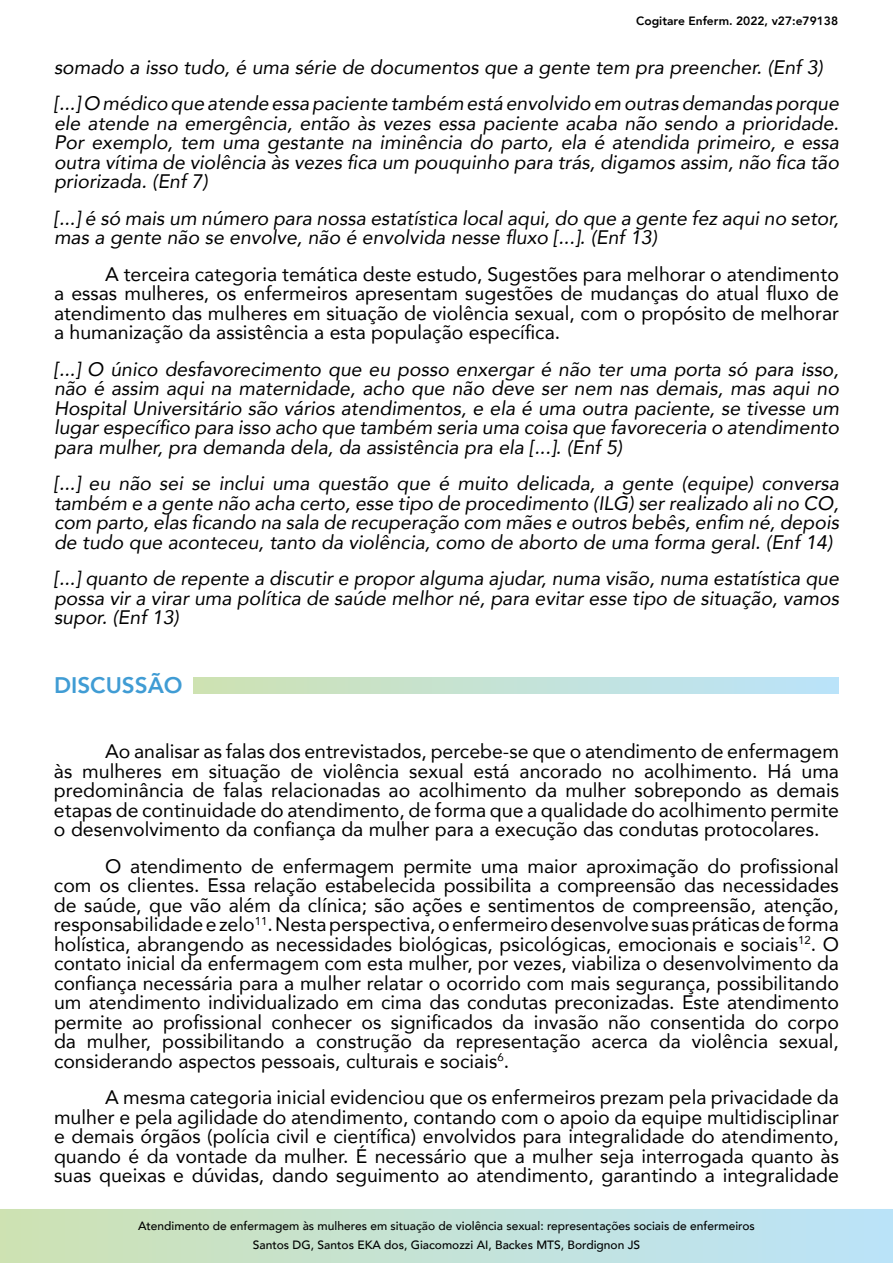
<style>
.page{position:relative;width:893px;height:1263px;background:#fff}
.page>*{position:absolute;margin:0;border:0;box-sizing:border-box;transform-origin:0 0}
.t1{font:800 22.5px "Avenir";color:#409cd4}
.t2{font:19.5px/19.5px "Avenir";color:#000;text-align:justify}
.t3{font:italic 19.5px/19.5px "Avenir";color:#000;text-align:justify}
.t4{font:500 12px/18.6px "Avenir";color:#000;text-align:center}
.t5{font:800 12px "Avenir";color:#000}
</style>
<div class="page">
<svg style="left:0;top:1209px;width:893px;height:54px;background:#c4e2d6"></svg>
<div style="left:193px;top:677px;width:646px;height:16px;background:linear-gradient(to right,#cee2b2,#bae3fb)"></div>
<p class="t5" style="left:636px;top:12px;width:203px">Cogitare Enferm. 2022, v27:e79138</p>
<p class="t3" style="left:54px;top:48px;width:786px;line-height:36.5px">somado a isso tudo, é uma série de documentos que a gente tem pra preencher. (Enf 3) [...] O médico que atende essa paciente também está envolvido em outras demandas porque</p>
<p class="t3" style="left:54px;top:113px;width:786px">ele atende na emergência, então às vezes essa paciente acaba não sendo a prioridade.<br>Por exemplo, tem uma gestante na iminência do parto, ela é atendida primeiro, e essa outra vítima de violência às vezes fica um pouquinho para trás, digamos assim, não fica tão priorizada. (Enf 7)</p>
<p class="t3" style="left:54px;top:208px;width:786px">[...] é só mais um número para nossa estatística local aqui, do que a gente fez aqui no setor, mas a gente não se envolve, não é envolvida nesse fluxo [...]. (Enf 13)</p>
<p class="t2" style="left:54px;top:263px;width:786px;text-indent:51px">A terceira categoria temática deste estudo, Sugestões para melhorar o atendimento a essas mulheres, os enfermeiros apresentam sugestões de mudanças do atual fluxo de atendimento das mulheres em situação de violência sexual, com o propósito de melhorar a humanização da assistência a esta população específica.</p>
<p class="t3" style="left:54px;top:359px;width:786px">[...] O único desfavorecimento que eu posso enxergar é não ter uma porta só para isso, não é assim aqui na maternidade, acho que não deve ser nem nas demais, mas aqui no Hospital Universitário são vários atendimentos, e ela é uma outra paciente, se tivesse um lugar específico para isso acho que também seria uma coisa que favoreceria o atendimento para mulher, pra demanda dela, da assistência pra ela [...]. (Enf 5)</p>
<p class="t3" style="left:54px;top:473px;width:786px">[...] eu não sei se inclui uma questão que é muito delicada, a gente (equipe) conversa também e a gente não acha certo, esse tipo de procedimento (ILG) ser realizado ali no CO, com parto, elas ficando na sala de recuperação com mães e outros bebês, enfim né, depois de tudo que aconteceu, tanto da violência, como de aborto de uma forma geral. (Enf 14)</p>
<p class="t3" style="left:54px;top:568px;width:786px">[...] quanto de repente a discutir e propor alguma ajudar, numa visão, numa estatística que possa vir a virar uma política de saúde melhor né, para evitar esse tipo de situação, vamos supor. (Enf 13)</p>
<p class="t1" style="left:54px;top:668px;width:130px">DISCUSSÃO</p>
<p class="t2" style="left:54px;top:741px;width:786px;text-indent:51px">Ao analisar as falas dos entrevistados, percebe-se que o atendimento de enfermagem às mulheres em situação de violência sexual está ancorado no acolhimento. Há uma predominância de falas relacionadas ao acolhimento da mulher sobrepondo as demais etapas de continuidade do atendimento, de forma que a qualidade do acolhimento permite o desenvolvimento da confiança da mulher para a execução das condutas protocolares.</p>
<p class="t2" style="left:54px;top:856px;width:787px;text-indent:51px">O atendimento de enfermagem permite uma maior aproximação do profissional com os clientes. Essa relação estabelecida possibilita a compreensão das necessidades de saúde, que vão além da clínica; são ações e sentimentos de compreensão, atenção, responsabilidade e zelo<sup>11</sup>. Nesta perspectiva, o enfermeiro desenvolve suas práticas de forma holística, abrangendo as necessidades biológicas, psicológicas, emocionais e sociais<sup>12</sup>. O contato inicial da enfermagem com esta mulher, por vezes, viabiliza o desenvolvimento da confiança necessária para a mulher relatar o ocorrido com mais segurança, possibilitando um atendimento individualizado em cima das condutas preconizadas. Este atendimento permite ao profissional conhecer os significados da invasão não consentida do corpo da mulher, possibilitando a construção da representação acerca da violência sexual, considerando aspectos pessoais, culturais e sociais<sup>6</sup>.</p>
<p class="t2" style="left:54px;top:1087px;width:786px;text-indent:51px">A mesma categoria inicial evidenciou que os enfermeiros prezam pela privacidade da mulher e pela agilidade do atendimento, contando com o apoio da equipe multidisciplinar e demais órgãos (polícia civil e científica) envolvidos para integralidade do atendimento, quando é da vontade da mulher. É necessário que a mulher seja interrogada quanto às suas queixas e dúvidas, dando seguimento ao atendimento, garantindo a integralidade</p>
<p class="t4" style="left:138px;top:1216px;width:618px">Atendimento de enfermagem às mulheres em situação de violência sexual: representações sociais de enfermeiros<br>Santos DG, Santos EKA dos, Giacomozzi AI, Backes MTS, Bordignon JS</p>
</div>
